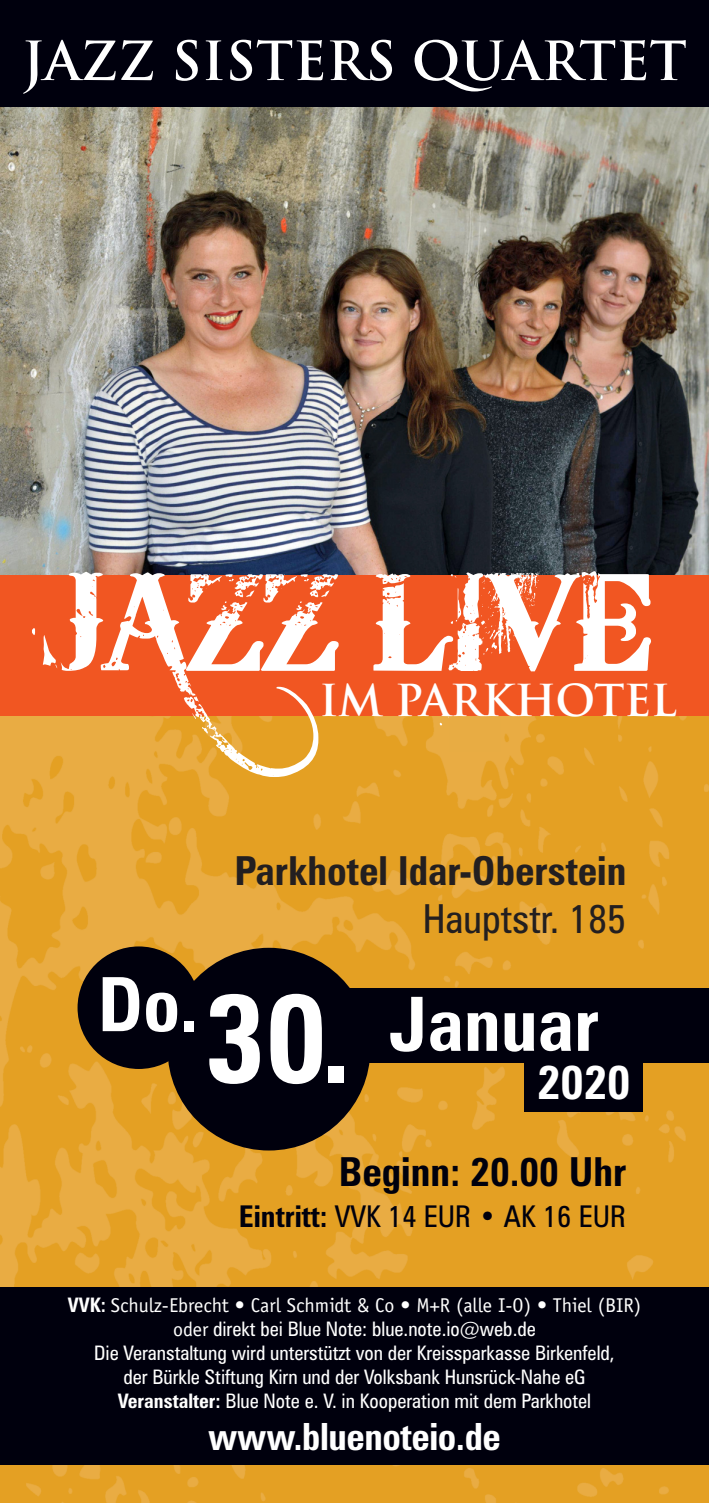
<style>
.page{position:relative;width:709px;height:1503px;background:#fff}
.page>*{position:absolute;margin:0;border:0;box-sizing:border-box;transform-origin:0 0}
.t1{font:135px "Bleeding Cowboys";color:#fff}
.t2{font:700 condensed 75px "Zurich BT";color:#fff}
.t3{font:700 52.5px "Trajan Pro";color:#fff}
.t4{font:700 condensed 47.25px "Zurich BT";color:#fff}
.t5{font:700 43px "Trajan Pro";letter-spacing:-.01em;color:#fff}
.t6{font:700 condensed 40px "Zurich BT";color:#231f20}
.t7{font:700 condensed 40px "Zurich BT";color:#00000d}
.t8{font:condensed 40px "Zurich BT";color:#231f20}
.t9{font:700 condensed 37.5px "Zurich BT";letter-spacing:-.01em;color:#fff}
.t10{font:condensed 30px "Zurich BT";color:#00000d}
.t11{font:condensed 20px/24px "Zurich BT";color:#fff;text-align:center}
.t12{font:20px "Officina Sans";color:#fff}
.s1{font-size:132.5px}
.s2{font-size:137.5px}
.s3{font-size:125px}
.s4{font-weight:700}
.s5{font-family:"Zurich BT";font-weight:700;font-stretch:condensed}
.s6{font-family:"Officina Sans";font-stretch:normal}
</style>
<div class="page">
<div style="left:0;top:573px;width:709px;height:168px;background:#f15622"></div>
<img style="left:0;top:716px;width:709px;height:786px">
<div style="left:0;top:1287px;width:709px;height:177px;background:#00000d"></div>
<img style="left:0;top:106px;width:709px;height:468px">
<div style="left:0;top:0;width:709px;height:106px;background:#00000d"></div>
<div style="left:449px;top:716px;width:51px;height:36px;background:#e8ac43"></div>
<div style="left:524px;top:1057px;width:118px;height:54px;background:#00000d"></div>
<div style="left:300px;top:988px;width:409px;height:75px;background:#00000d"></div>
<div style="left:78px;top:946px;width:122px;height:123px;background:#00000d;border-radius:50%"></div>
<div style="left:168px;top:947px;width:202px;height:203px;background:#00000d;border-radius:50%"></div>
<h3 class="t3" style="left:22px;top:31px;width:666px">JAZZ SISTERS QUARTET</h3>
<h1 class="t1" style="left:39px;top:545px;width:611px"><span class="s1">J</span>AZZ LIV<span class="s2">E</span></h1>
<h3 class="t5" style="left:319px;top:676px;width:359px">IM PARKHOTEL</h3>
<h3 class="t6" style="left:235px;top:856px;width:393px">Parkhotel Idar-Oberstein</h3>
<h3 class="t8" style="left:423px;top:904px;width:205px">Hauptstr. 185</h3>
<h2 class="t2" style="left:97px;top:996px;width:503px">Do.<span class="s3">30.</span> Januar</h2>
<h3 class="t4" style="left:537px;top:1065px;width:95px">2020</h3>
<h3 class="t7" style="left:339px;top:1156px;width:289px">Beginn: 20.00 Uhr</h3>
<h3 class="t10" style="left:239px;top:1204px;width:389px"><span class="s4">Eintritt:</span> VVK 14 EUR • AK 16 EUR</h3>
<p class="t12" style="left:68px;top:1297px;width:575px"><span class="s5">VVK:</span> Schulz-Ebrecht • Carl Schmidt &amp; Co • M+R (alle I-O) • Thiel (BIR)</p>
<p class="t11" style="left:94px;top:1318px;width:522px"><span class="s6">oder</span> direkt bei Blue Note: blue.note.io@web.de<br>Die Veranstaltung wird unterstützt von der Kreissparkasse Birkenfeld, der Bürkle Stiftung Kirn und der Volksbank Hunsrück-Nahe eG <span class="s4">Veranstalter:</span> Blue Note e. V. in Kooperation mit dem Parkhotel</p>
<h3 class="t9" style="left:208px;top:1423px;width:294px">www.bluenoteio.de</h3>
</div>
